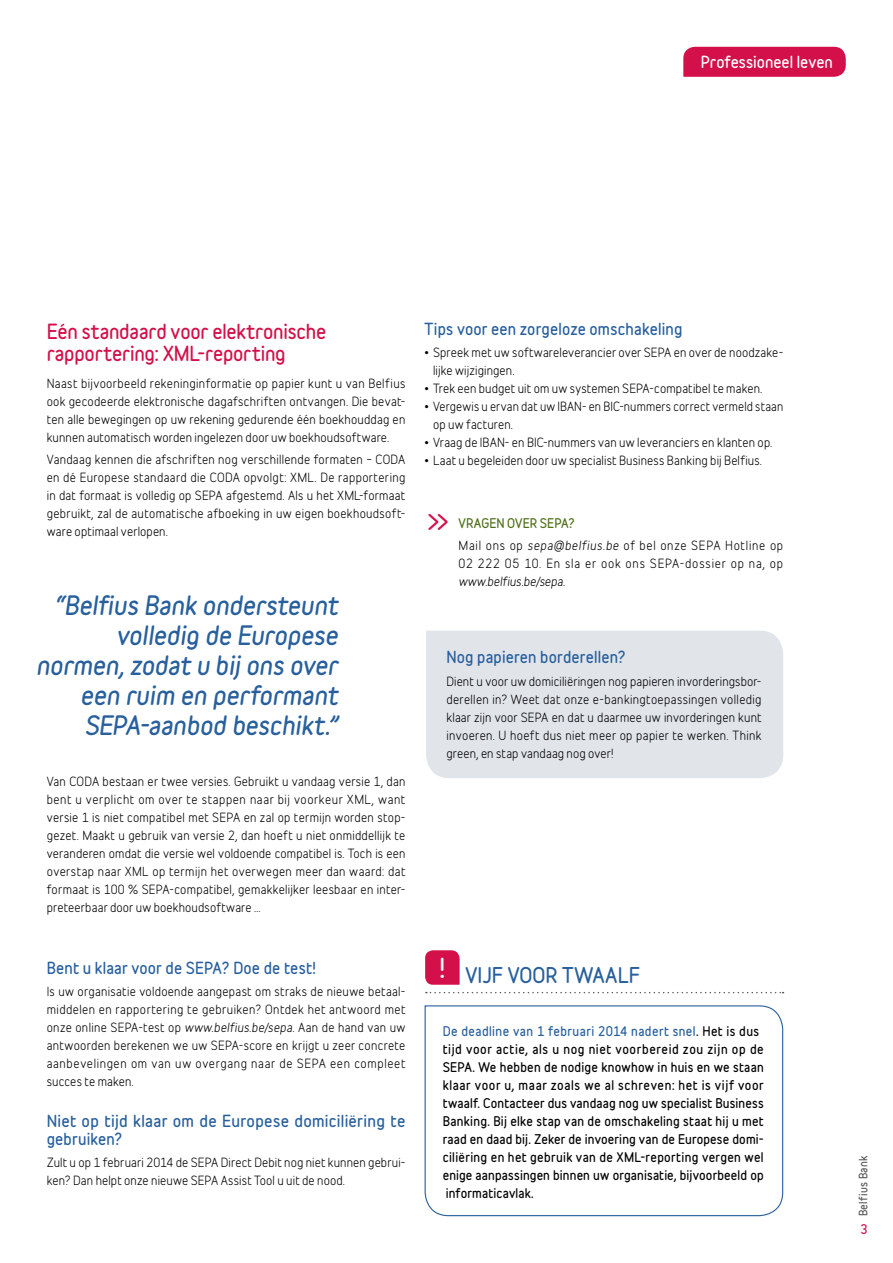
<style>
.page{position:relative;width:893px;height:1263px;background:#fff}
.page>*{position:absolute;margin:0;border:0;box-sizing:border-box;transform-origin:0 0}
.t1{font:italic 700 24px/30px "Belfius Normal";color:#285f9d;text-align:right}
.t2{font:700 19.5px "Belfius Alternative";letter-spacing:.005em;color:#285f9d}
.t3{font:700 18.75px/22.5px "Belfius Normal";letter-spacing:-.01em;color:#d3104a}
.t4{font:700 15px/18px "Belfius Alternative";letter-spacing:.01em;color:#285f9d}
.t5{font:700 15px "Belfius Normal";color:#fff}
.t6{font:12px/18px "Belfius Alternative";letter-spacing:.01em;color:#000;text-align:justify}
.t7{font:700 12px/18px "Belfius Alternative";letter-spacing:.02em;color:#000}
.t8{font:12px/22.2px "Belfius Alternative";letter-spacing:.06em;color:#000}
.t9{font:12px/18px "Belfius Alternative";letter-spacing:.065em;color:#000}
.t10{font:700 12px "Belfius Normal";color:#d3104a}
.t11{font:700 10.5px "Belfius Normal";letter-spacing:.03em;color:#58595b}
.s1{font-style:italic}
.s2{font-family:"Belfius Normal";font-weight:700;font-size:21px;color:#d3104a}
.s3{font-weight:700;color:#4e701a}
.s4{color:#285f9d}
</style>
<div class="page">
<div style="left:683px;top:47px;width:163px;height:30px;background:#d3104a"></div>
<div style="left:426px;top:631px;width:357px;height:147px;background:#e1e5ea"></div>
<svg style="left:425px;top:950px;width:35px;height:35px"></svg>
<svg style="left:426px;top:992px;width:357px;height:1px"></svg>
<svg style="left:424px;top:1005px;width:360px;height:212px"></svg>
<p class="t5" style="left:701px;top:50px;width:134px">Professioneel leven</p>
<h3 class="t3" style="left:47px;top:319px;width:281px">Eén standaard voor elektronische rapportering: XML-reporting</h3>
<p class="t6" style="left:47px;top:373px;width:360px">Naast bijvoorbeeld rekeninginformatie op papier kunt u van Belfius ook gecodeerde elektronische dagafschriften ontvangen. Die bevat&shy;ten alle bewegingen op uw rekening gedurende één boekhouddag en kunnen automatisch worden ingelezen door uw boekhoudsoftware.</p>
<p class="t6" style="left:47px;top:449px;width:360px">Vandaag kennen die afschriften nog verschillende formaten – CODA en dé Europese standaard die CODA opvolgt: XML. De rapportering in dat formaat is volledig op SEPA afgestemd. Als u het XML-formaat gebruikt, zal de automatische afboeking in uw eigen boekhoudsoft&shy;ware optimaal verlopen.</p>
<h1 class="t1" style="left:36px;top:590px;width:303px">“Belfius Bank ondersteunt volledig de Europese normen, zodat u bij ons over een ruim en performant<br>SEPA-aanbod beschikt.”</h1>
<p class="t6" style="left:47px;top:771px;width:360px">Van CODA bestaan er twee versies. Gebruikt u vandaag versie 1, dan bent u verplicht om over te stappen naar bij voorkeur XML, want versie 1 is niet compatibel met SEPA en zal op termijn worden stop&shy;gezet. Maakt u gebruik van versie 2, dan hoeft u niet onmiddellijk te veranderen omdat die versie wel voldoende compatibel is. Toch is een overstap naar XML op termijn het overwegen meer dan waard: dat formaat is 100 % SEPA-compatibel, gemakkelijker leesbaar en inter&shy;preteerbaar door uw boekhoudsoftware …</p>
<p class="t4" style="left:47px;top:958px;width:271px">Bent u klaar voor de SEPA? Doe de test!</p>
<p class="t6" style="left:47px;top:981px;width:360px">Is uw organisatie voldoende aangepast om straks de nieuwe betaal&shy;middelen en rapportering te gebruiken? Ontdek het antwoord met onze online SEPA-test op <span class="s1">www.belfius.be/sepa</span>. Aan de hand van uw antwoorden berekenen we uw SEPA-score en krijgt u zeer concrete aanbevelingen om van uw overgang naar de SEPA een compleet succes te maken.</p>
<p class="t4" style="left:47px;top:1111px;width:360px">Niet op tijd klaar om de Europese domiciliëring te gebruiken?</p>
<p class="t6" style="left:47px;top:1152px;width:360px">Zult u op 1 februari 2014 de SEPA Direct Debit nog niet kunnen gebrui&shy;ken? Dan helpt onze nieuwe SEPA Assist Tool u uit de nood.</p>
<p class="t4" style="left:425px;top:319px;width:259px">Tips voor een zorgeloze omschakeling</p>
<p class="t6" style="left:433px;top:342px;width:352px;text-indent:-9px">• Spreek met uw softwareleverancier over SEPA en over de noodzake&shy;lijke wijzigingen.</p>
<p class="t6" style="left:425px;top:378px;width:339px">• Trek een budget uit om uw systemen SEPA-compatibel te maken.</p>
<p class="t6" style="left:433px;top:396px;width:352px;text-indent:-9px">• Vergewis u ervan dat uw IBAN- en BIC-nummers correct vermeld staan op uw facturen.</p>
<p class="t6" style="left:425px;top:432px;width:349px">• Vraag de IBAN- en BIC-nummers van uw leveranciers en klanten op.</p>
<p class="t6" style="left:425px;top:450px;width:339px">• Laat u begeleiden door uw specialist Business Banking bij Belfius.</p>
<p class="t8" style="left:459px;top:511px;width:326px;text-indent:-31px"><span class="s2">&gt;&gt;</span> <span class="s3">VRAGEN OVER SEPA?<br></span>Mail ons op <span class="s1">sepa@belfius.be</span> of bel onze SEPA Hotline op</p>
<p class="t9" style="left:459px;top:553px;width:326px">02 222 05 10. En sla er ook ons SEPA-dossier op na, op <span class="s1">www.belfius.be/sepa</span>.</p>
<p class="t4" style="left:446px;top:648px;width:181px">Nog papieren borderellen?</p>
<p class="t6" style="left:446px;top:671px;width:317px">Dient u voor uw domiciliëringen nog papieren invorderingsbor&shy;derellen in? Weet dat onze e-bankingtoepassingen volledig klaar zijn voor SEPA en dat u daarmee uw invorderingen kunt invoeren. U hoeft dus niet meer op papier te werken. Think green, en stap vandaag nog over!</p>
<h2 class="t2" style="left:439px;top:960px;width:202px"><sup>!</sup> VIJF VOOR TWAALF</h2>
<p class="t7" style="left:443px;top:1022px;width:323px"><span class="s4">De deadline van 1 februari 2014 nadert snel</span>. Het is dus tijd voor actie, als u nog niet voorbereid zou zijn op de SEPA. We hebben de nodige knowhow in huis en we staan klaar voor u, maar zoals we al schreven: het is vijf voor twaalf. Contacteer dus vandaag nog uw specialist Business Banking. Bij elke stap van de omschakeling staat hij u met raad en daad bij. Zeker de invoering van de Europese domi&shy;ciliëring en het gebruik van de XML-reporting vergen wel enige aanpassingen binnen uw organisatie, bijvoorbeeld op informaticavlak.</p>
<p class="t11" style="left:855px;top:1216px;width:62px;rotate:-90deg">Belfius Bank</p>
<p class="t10" style="left:861px;top:1220px;width:9px">3</p>
</div>
